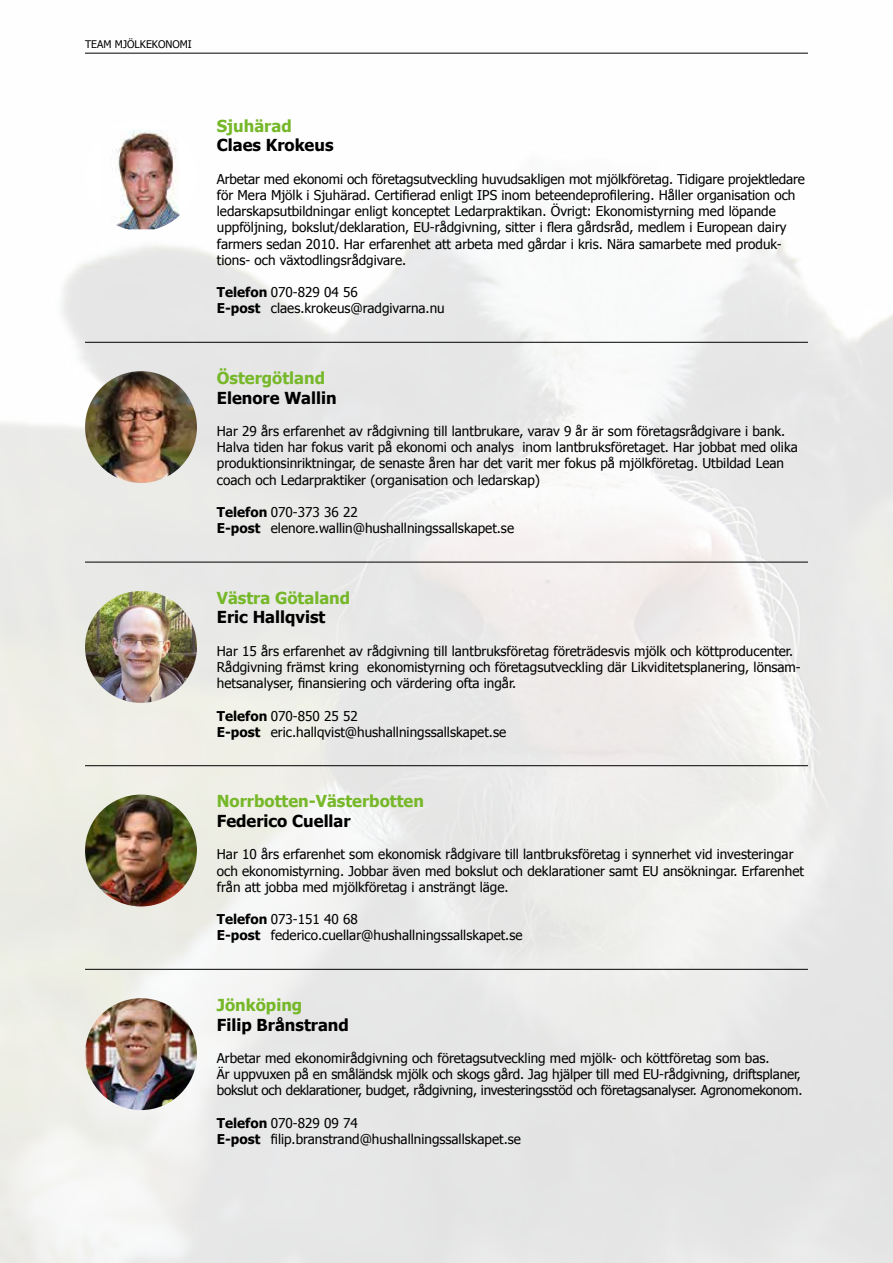
<style>
.page{position:relative;width:893px;height:1263px;background:#fff}
.page>*{position:absolute;margin:0;border:0;box-sizing:border-box;transform-origin:0 0}
.t1{font:700 16.5px "Tahoma";color:#000}
.t2{font:700 16.5px "Tahoma";color:#76b82a}
.t3{font:13.5px/16.2px "Tahoma";color:#000}
.t4{font:10.5px "Tahoma";color:#000}
.s1{font-weight:700}
</style>
<div class="page">
<img style="left:0;top:52px;width:893px;height:1211px">
<div style="left:85px;top:119px;width:112px;height:112px;background:#fff;border-radius:50%"></div>
<img style="left:101px;top:130px;width:78px;height:99px">
<img style="left:85px;top:371px;width:112px;height:112px;border-radius:56px">
<img style="left:85px;top:591px;width:112px;height:112px;border-radius:56px">
<img style="left:85px;top:794px;width:112px;height:112px;border-radius:56px">
<img style="left:85px;top:998px;width:112px;height:112px;border-radius:56px">
<hr style="left:85px;top:342px;width:723px;height:1px;background:#000">
<hr style="left:85px;top:562px;width:723px;height:1px;background:#000">
<hr style="left:85px;top:765px;width:723px;height:1px;background:#000">
<hr style="left:85px;top:969px;width:723px;height:1px;background:#000">
<hr style="left:85px;top:53px;width:723px;height:1px;background:#000">
<p class="t4" style="left:85px;top:37px;width:108px">TEAM MJÖLKEKONOMI</p>
<p class="t2" style="left:217px;top:114px;width:76px">Sjuhärad</p>
<p class="t1" style="left:217px;top:134px;width:118px">Claes Krokeus</p>
<p class="t3" style="left:217px;top:170px;width:590px">Arbetar med ekonomi och företagsutveckling huvudsakligen mot mjölkföretag. Tidigare projektledare för Mera Mjölk i Sjuhärad. Certifierad enligt IPS inom beteendeprofilering. Håller organisation och ledarskapsutbildningar enligt konceptet Ledarpraktikan. Övrigt: Ekonomistyrning med löpande uppföljning, bokslut/deklaration, EU-rådgivning, sitter i flera gårdsråd, medlem i European dairy farmers sedan 2010. Har erfarenhet att arbeta med gårdar i kris. Nära samarbete med produk&shy;tions- och växtodlingsrådgivare.</p>
<p class="t3" style="left:217px;top:284px;width:229px"><span class="s1">Telefon</span> 070-829 04 56<br><span class="s1">E-post</span> claes.krokeus@radgivarna.nu</p>
<p class="t2" style="left:217px;top:366px;width:110px">Östergötland</p>
<p class="t1" style="left:217px;top:386px;width:121px">Elenore Wallin</p>
<p class="t3" style="left:217px;top:422px;width:582px">Har 29 års erfarenhet av rådgivning till lantbrukare, varav 9 år är som företagsrådgivare i bank.<br>Halva tiden har fokus varit på ekonomi och analys inom lantbruksföretaget. Har jobbat med olika produktionsinriktningar, de senaste åren har det varit mer fokus på mjölkföretag. Utbildad Lean coach och Ledarpraktiker (organisation och ledarskap)</p>
<p class="t3" style="left:217px;top:503px;width:299px"><span class="s1">Telefon</span> 070-373 36 22<br><span class="s1">E-post</span> elenore.wallin@hushallningssallskapet.se</p>
<p class="t2" style="left:217px;top:586px;width:135px">Västra Götaland</p>
<p class="t1" style="left:217px;top:606px;width:110px">Eric Hallqvist</p>
<p class="t3" style="left:217px;top:642px;width:585px">Har 15 års erfarenhet av rådgivning till lantbruksföretag företrädesvis mjölk och köttproducenter.<br>Rådgivning främst kring ekonomistyrning och företagsutveckling där Likviditetsplanering, lönsam&shy;hetsanalyser, finansiering och värdering ofta ingår.</p>
<p class="t3" style="left:217px;top:707px;width:291px"><span class="s1">Telefon</span> 070-850 25 52<br><span class="s1">E-post</span> eric.hallqvist@hushallningssallskapet.se</p>
<p class="t2" style="left:217px;top:790px;width:209px">Norrbotten-Västerbotten</p>
<p class="t1" style="left:217px;top:809px;width:135px">Federico Cuellar</p>
<p class="t3" style="left:217px;top:846px;width:589px">Har 10 års erfarenhet som ekonomisk rådgivare till lantbruksföretag i synnerhet vid investeringar och ekonomistyrning. Jobbar även med bokslut och deklarationer samt EU ansökningar. Erfarenhet från att jobba med mjölkföretag i ansträngt läge.</p>
<p class="t3" style="left:217px;top:910px;width:307px"><span class="s1">Telefon</span> 073-151 40 68<br><span class="s1">E-post</span> federico.cuellar@hushallningssallskapet.se</p>
<p class="t2" style="left:217px;top:993px;width:87px">Jönköping</p>
<p class="t1" style="left:217px;top:1013px;width:134px">Filip Brånstrand</p>
<p class="t3" style="left:217px;top:1049px;width:587px">Arbetar med ekonomirådgivning och företagsutveckling med mjölk- och köttföretag som bas.<br>Är uppvuxen på en småländsk mjölk och skogs gård. Jag hjälper till med EU-rådgivning, driftsplaner, bokslut och deklarationer, budget, rådgivning, investeringsstöd och företagsanalyser. Agronomekonom.</p>
<p class="t3" style="left:217px;top:1114px;width:306px"><span class="s1">Telefon</span> 070-829 09 74<br><span class="s1">E-post</span> filip.branstrand@hushallningssallskapet.se</p>
</div>
